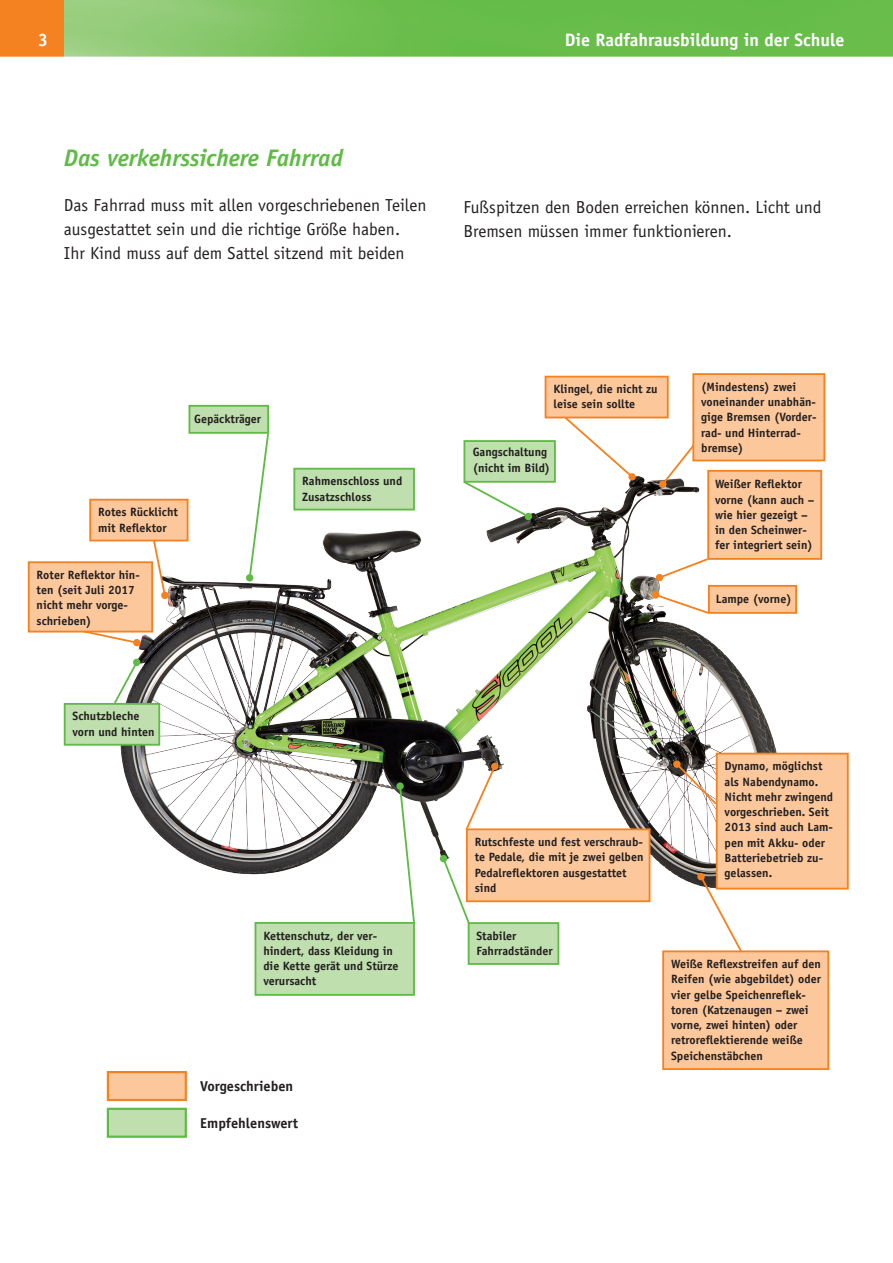
<style>
.page{position:relative;width:893px;height:1263px;background:#fff}
.page>*{position:absolute;margin:0;border:0;box-sizing:border-box;transform-origin:0 0}
.Copy{font:italic 700 24px "Officina Sans Std";color:#60bb46}
.Copy-2{font:700 18px "Officina Sans Std";color:#fff}
.Copy-3{font:17.4px/24px "Officina Sans Std";color:#231f20}
.t1{font:700 14.4px "Officina Sans Std";color:#231f20}
.t2{font:700 12px/15.3px "Officina Sans Std";color:#231f20}
</style>
<div class="page">
<img style="left:64px;top:0;width:828px;height:57px">
<div style="left:0;top:0;width:64px;height:57px;background:#f58220"></div>
<img style="left:104px;top:425px;width:699px;height:478px">
<div style="left:463px;top:440px;width:93px;height:43px;background:#c0dfae;border:2px solid #60bb46"></div>
<div style="left:545px;top:376px;width:124px;height:42px;background:#fcc89b;border:2px solid #f58220"></div>
<div style="left:707px;top:470px;width:115px;height:90px;background:#fcc89b;border:2px solid #f58220"></div>
<div style="left:708px;top:585px;width:89px;height:29px;background:#fcc89b;border:2px solid #f58220"></div>
<div style="left:716px;top:753px;width:133px;height:136px;background:#fcc89b;border:2px solid #f58220"></div>
<div style="left:89px;top:499px;width:100px;height:42px;background:#fcc89b;border:2px solid #f58220"></div>
<div style="left:662px;top:950px;width:167px;height:120px;background:#fcc89b;border:2px solid #f58220"></div>
<div style="left:466px;top:828px;width:184px;height:74px;background:#fcc89b;border:2px solid #f58220"></div>
<div style="left:255px;top:922px;width:160px;height:74px;background:#c0dfae;border:2px solid #60bb46"></div>
<div style="left:189px;top:405px;width:80px;height:29px;background:#c0dfae;border:2px solid #60bb46"></div>
<div style="left:64px;top:703px;width:96px;height:43px;background:#c0dfae;border:2px solid #60bb46"></div>
<div style="left:468px;top:922px;width:91px;height:43px;background:#c0dfae;border:2px solid #60bb46"></div>
<div style="left:293px;top:468px;width:122px;height:42px;background:#c0dfae;border:2px solid #60bb46"></div>
<svg style="left:461px;top:479px;width:70px;height:40px"></svg>
<div style="left:525px;top:513px;width:7px;height:7px;background:#60bb46;border-radius:50%"></div>
<svg style="left:563px;top:415px;width:72px;height:64px"></svg>
<div style="left:628px;top:473px;width:8px;height:7px;background:#f58220;border-radius:50%"></div>
<svg style="left:660px;top:429px;width:47px;height:58px"></svg>
<div style="left:659px;top:480px;width:7px;height:8px;background:#f58220;border-radius:50%"></div>
<svg style="left:657px;top:557px;width:53px;height:23px"></svg>
<div style="left:656px;top:574px;width:7px;height:7px;background:#f58220;border-radius:50%"></div>
<svg style="left:653px;top:593px;width:58px;height:22px"></svg>
<div style="left:652px;top:591px;width:7px;height:8px;background:#f58220;border-radius:50%"></div>
<svg style="left:674px;top:761px;width:44px;height:45px"></svg>
<div style="left:673px;top:760px;width:8px;height:8px;background:#f58220;border-radius:50%"></div>
<svg style="left:699px;top:874px;width:45px;height:79px"></svg>
<div style="left:697px;top:873px;width:8px;height:7px;background:#f58220;border-radius:50%"></div>
<svg style="left:464px;top:764px;width:33px;height:67px"></svg>
<div style="left:491px;top:763px;width:7px;height:7px;background:#f58220;border-radius:50%"></div>
<svg style="left:441px;top:856px;width:30px;height:70px"></svg>
<div style="left:440px;top:855px;width:7px;height:7px;background:#60bb46;border-radius:50%"></div>
<svg style="left:398px;top:784px;width:18px;height:140px"></svg>
<div style="left:396px;top:782px;width:8px;height:8px;background:#60bb46;border-radius:50%"></div>
<svg style="left:112px;top:660px;width:27px;height:45px"></svg>
<div style="left:133px;top:659px;width:7px;height:7px;background:#60bb46;border-radius:50%"></div>
<svg style="left:152px;top:538px;width:15px;height:59px"></svg>
<div style="left:161px;top:592px;width:8px;height:7px;background:#f58220;border-radius:50%"></div>
<svg style="left:27px;top:617px;width:112px;height:28px"></svg>
<div style="left:133px;top:639px;width:7px;height:7px;background:#f58220;border-radius:50%"></div>
<svg style="left:248px;top:432px;width:22px;height:148px"></svg>
<div style="left:246px;top:574px;width:7px;height:7px;background:#60bb46;border-radius:50%"></div>
<div style="left:107px;top:1071px;width:80px;height:30px;background:#fcc89b;border:2px solid #f58220"></div>
<div style="left:107px;top:1108px;width:80px;height:30px;background:#c0dfae;border:2px solid #60bb46"></div>
<div style="left:692px;top:373px;width:133px;height:88px;background:#fcc89b;border:2px solid #f58220"></div>
<div style="left:28px;top:561px;width:125px;height:71px;background:#fcc89b;border:2px solid #f58220"></div>
<p class="Copy-2" style="left:38px;top:28px;width:12px">3</p>
<p class="Copy-2" style="left:565px;top:28px;width:281px">Die Radfahrausbildung in der Schule</p>
<p class="Copy" style="left:64px;top:144px;width:281px">Das verkehrssichere Fahrrad</p>
<p class="Copy-3" style="left:64px;top:193px;width:364px">Das Fahrrad muss mit allen vorgeschriebenen Teilen ausgestattet sein und die richtige Größe haben.<br>Ihr Kind muss auf dem Sattel sitzend mit beiden</p>
<p class="Copy-3" style="left:463px;top:195px;width:359px">Fußspitzen den Boden erreichen können. Licht und<br>Bremsen müssen immer funktionieren.</p>
<p class="t2" style="left:194px;top:411px;width:68px">Gepäckträger</p>
<p class="t2" style="left:98px;top:504px;width:81px">Rotes Rücklicht</p>
<p class="t2" style="left:98px;top:520px;width:70px">mit Reflektor</p>
<p class="t2" style="left:37px;top:567px;width:105px">Roter Reflektor hin&shy;ten (seit Juli 2017 nicht mehr vorge&shy;schrieben)</p>
<p class="t2" style="left:73px;top:709px;width:68px">Schutzbleche</p>
<p class="t2" style="left:73px;top:724px;width:84px">vorn und hinten</p>
<p class="t2" style="left:302px;top:473px;width:102px">Rahmenschloss und<br>Zusatzschloss</p>
<p class="t2" style="left:263px;top:928px;width:137px">Kettenschutz, der ver&shy;hindert, dass Kleidung in die Kette gerät und Stürze verursacht</p>
<p class="t1" style="left:200px;top:1077px;width:94px">Vorgeschrieben</p>
<p class="t1" style="left:200px;top:1114px;width:99px">Empfehlenswert</p>
<p class="t2" style="left:553px;top:381px;width:106px">Klingel, die nicht zu leise sein sollte</p>
<p class="t2" style="left:473px;top:444px;width:76px">Gangschaltung</p>
<p class="t2" style="left:473px;top:460px;width:79px">(nicht im Bild)</p>
<p class="t2" style="left:701px;top:379px;width:117px">(Mindestens) zwei voneinander unabhän&shy;gige Bremsen (Vorder&shy;rad- und Hinterrad&shy;bremse)</p>
<p class="t2" style="left:715px;top:476px;width:88px">Weißer Reflektor</p>
<p class="t2" style="left:715px;top:492px;width:101px">vorne (kann auch –</p>
<p class="t2" style="left:715px;top:507px;width:94px">wie hier gezeigt –</p>
<p class="t2" style="left:715px;top:522px;width:99px">in den Scheinwer&shy;fer integriert sein)</p>
<p class="t2" style="left:716px;top:591px;width:78px">Lampe (vorne)</p>
<p class="t2" style="left:475px;top:834px;width:170px">Rutschfeste und fest verschraub&shy;te Pedale, die mit je zwei gelben<br>Pedalreflektoren ausgestattet sind</p>
<p class="t2" style="left:476px;top:928px;width:42px">Stabiler</p>
<p class="t2" style="left:476px;top:943px;width:78px">Fahrradständer</p>
<p class="t2" style="left:725px;top:758px;width:110px">Dynamo, möglichst als Nabendynamo.<br>Nicht mehr zwingend vorgeschrieben. Seit<br>2013 sind auch Lam&shy;pen mit Akku- oder<br>Batteriebetrieb zu&shy;gelassen.</p>
<p class="t2" style="left:671px;top:956px;width:151px">Weiße Reflexstreifen auf den<br>Reifen (wie abgebildet) oder vier gelbe Speichenreflek&shy;toren (Katzenaugen – zwei vorne, zwei hinten) oder retroreflektierende weiße<br>Speichenstäbchen</p>
</div>
